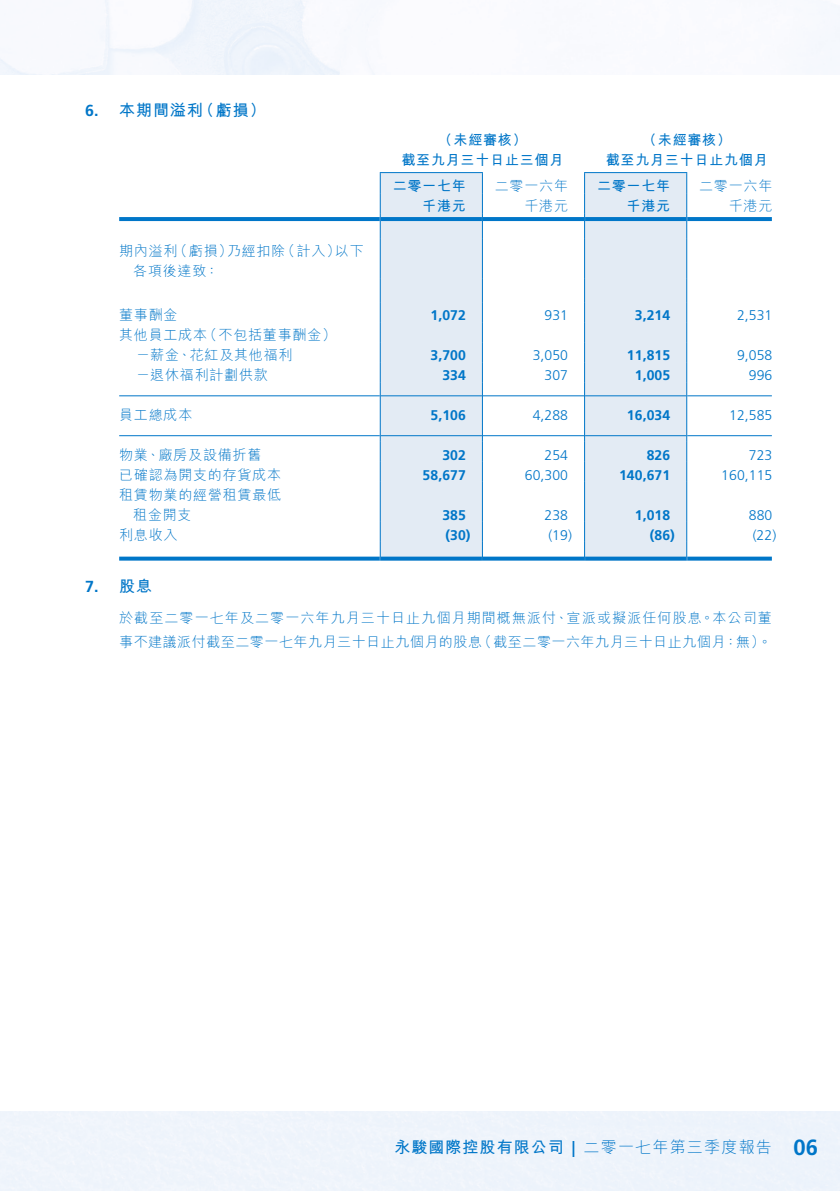
<style>
.page{position:relative;width:840px;height:1191px;background:#fff}
.page>*{position:absolute;margin:0;border:0;box-sizing:border-box;transform-origin:0 0}
.t1{font:700 22px "Frutiger LT Std";color:#0076c8}
.t2{font:700 16px "M Hei HK";letter-spacing:.065em;color:#0076c8}
.t3{font:300 16px "M Hei HK";letter-spacing:.075em;color:#0076c8}
.t4{font:700 16px "Frutiger LT Std";color:#0076c8}
.t5{font:300 14px/20px "M Hei HK";letter-spacing:.055em;color:#0076c8}
.t6{font:700 14px "Frutiger LT Std";letter-spacing:.005em;color:#0076c8}
.t7{font:300 14px "Frutiger LT Std";letter-spacing:.005em;color:#0076c8}
.t8{font:300 14px/24px "M Hei HK";letter-spacing:.08em;color:#0076c8;text-align:right}
.t9{font:700 14px "M Hei HK";letter-spacing:.055em;color:#0076c8}
.t10{font:300 14px "M Hei HK";letter-spacing:.035em;color:#0076c8}
</style>
<div class="page">
<svg style="left:380px;top:173px;width:305px;height:383px;fill:#e3ebf4"></svg>
<hr style="left:379px;top:172px;width:103px;height:1px;background:#0076c8">
<hr style="left:583px;top:172px;width:103px;height:1px;background:#0076c8">
<svg style="left:379px;top:173px;width:1px;height:65px"></svg>
<svg style="left:481px;top:173px;width:1px;height:65px"></svg>
<svg style="left:583px;top:173px;width:1px;height:65px"></svg>
<svg style="left:685px;top:173px;width:1px;height:65px"></svg>
<hr style="left:379px;top:238px;width:1px;height:40px;background:#0076c8">
<hr style="left:481px;top:238px;width:1px;height:40px;background:#0076c8">
<hr style="left:583px;top:238px;width:1px;height:40px;background:#0076c8">
<hr style="left:685px;top:238px;width:1px;height:40px;background:#0076c8">
<svg style="left:379px;top:278px;width:1px;height:204px"></svg>
<svg style="left:481px;top:278px;width:1px;height:204px"></svg>
<svg style="left:583px;top:278px;width:1px;height:204px"></svg>
<svg style="left:685px;top:278px;width:1px;height:204px"></svg>
<hr style="left:379px;top:482px;width:1px;height:40px;background:#0076c8">
<hr style="left:481px;top:482px;width:1px;height:40px;background:#0076c8">
<hr style="left:583px;top:482px;width:1px;height:40px;background:#0076c8">
<hr style="left:685px;top:482px;width:1px;height:40px;background:#0076c8">
<svg style="left:379px;top:522px;width:1px;height:38px"></svg>
<svg style="left:481px;top:522px;width:1px;height:38px"></svg>
<svg style="left:583px;top:522px;width:1px;height:38px"></svg>
<svg style="left:685px;top:522px;width:1px;height:38px"></svg>
<svg style="left:119px;top:217px;width:260px;height:4px"></svg>
<hr style="left:380px;top:217px;width:101px;height:4px;background:#0076c8">
<svg style="left:482px;top:217px;width:101px;height:4px"></svg>
<hr style="left:584px;top:217px;width:101px;height:4px;background:#0076c8">
<svg style="left:686px;top:217px;width:85px;height:4px"></svg>
<hr style="left:119px;top:395px;width:260px;height:1px;background:#0076c8">
<hr style="left:380px;top:395px;width:101px;height:1px;background:#0076c8">
<hr style="left:482px;top:395px;width:101px;height:1px;background:#0076c8">
<hr style="left:584px;top:395px;width:101px;height:1px;background:#0076c8">
<hr style="left:686px;top:395px;width:85px;height:1px;background:#0076c8">
<hr style="left:119px;top:435px;width:260px;height:1px;background:#0076c8">
<hr style="left:380px;top:435px;width:101px;height:1px;background:#0076c8">
<hr style="left:482px;top:435px;width:101px;height:1px;background:#0076c8">
<hr style="left:584px;top:435px;width:101px;height:1px;background:#0076c8">
<hr style="left:686px;top:435px;width:85px;height:1px;background:#0076c8">
<svg style="left:119px;top:556px;width:260px;height:4px"></svg>
<svg style="left:380px;top:556px;width:101px;height:4px"></svg>
<svg style="left:482px;top:556px;width:101px;height:4px"></svg>
<svg style="left:584px;top:556px;width:101px;height:4px"></svg>
<svg style="left:686px;top:556px;width:85px;height:4px"></svg>
<p class="t4" style="left:85px;top:101px;width:15px">6.</p>
<p class="t4" style="left:85px;top:577px;width:15px">7.</p>
<p class="t2" style="left:119px;top:99px;width:85px">本期間溢利</p>
<p class="t2" style="left:198px;top:99px;width:69px">（虧損(</p>
<p class="t5" style="left:173px;top:241px;width:61px">（虧損）</p>
<p class="t5" style="left:281px;top:241px;width:61px">（計入）</p>
<p class="t5" style="left:227px;top:241px;width:60px">乃經扣除</p>
<p class="t5" style="left:133px;top:241px;width:87px;text-indent:-14px">期內溢利<br>各項後達致：</p>
<p class="t5" style="left:335px;top:241px;width:30px">以下</p>
<p class="t5" style="left:119px;top:305px;width:60px">董事酬金</p>
<p class="t5" style="left:203px;top:325px;width:134px">（不包括董事酬金(</p>
<p class="t5" style="left:119px;top:325px;width:89px">其他員工成本</p>
<p class="t5" style="left:136px;top:345px;width:158px">－薪金、花紅及其他福利</p>
<p class="t5" style="left:136px;top:365px;width:133px">－退休福利計劃供款</p>
<p class="t5" style="left:119px;top:405px;width:75px">員工總成本</p>
<p class="t5" style="left:119px;top:445px;width:144px">物業、廠房及設備折舊</p>
<p class="t5" style="left:119px;top:465px;width:163px">已確認為開支的存貨成本租賃物業的經營租賃最低</p>
<p class="t5" style="left:133px;top:505px;width:60px">租金開支</p>
<p class="t5" style="left:119px;top:525px;width:60px">利息收入</p>
<p class="t2" style="left:119px;top:574px;width:34px">股息</p>
<p class="t9" style="left:438px;top:130px;width:90px">（未經審核）</p>
<p class="t9" style="left:642px;top:130px;width:90px">（未經審核(</p>
<p class="t9" style="left:401px;top:150px;width:163px">截至九月三十日止三個月</p>
<p class="t9" style="left:605px;top:150px;width:163px">截至九月三十日止九個月</p>
<p class="t9" style="left:392px;top:176px;width:75px">二零一七年</p>
<p class="t5" style="left:494px;top:176px;width:75px">二零一六年</p>
<p class="t9" style="left:596px;top:176px;width:75px">二零一七年</p>
<p class="t5" style="left:698px;top:176px;width:75px">二零一六年</p>
<p class="t9" style="left:422px;top:196px;width:45px">千港元</p>
<p class="t5" style="left:524px;top:196px;width:45px">千港元</p>
<p class="t9" style="left:626px;top:196px;width:45px">千港元</p>
<p class="t5" style="left:728px;top:196px;width:45px">千港元</p>
<p class="t6" style="left:430px;top:307px;width:37px">1,072</p>
<p class="t7" style="left:544px;top:307px;width:25px">931</p>
<p class="t6" style="left:634px;top:307px;width:37px">3,214</p>
<p class="t7" style="left:736px;top:307px;width:37px">2,531</p>
<p class="t6" style="left:430px;top:347px;width:37px">3,700</p>
<p class="t7" style="left:532px;top:347px;width:37px">3,050</p>
<p class="t6" style="left:626px;top:347px;width:45px">11,815</p>
<p class="t7" style="left:736px;top:347px;width:37px">9,058</p>
<p class="t6" style="left:442px;top:367px;width:25px">334</p>
<p class="t7" style="left:544px;top:367px;width:25px">307</p>
<p class="t6" style="left:634px;top:367px;width:37px">1,005</p>
<p class="t7" style="left:748px;top:367px;width:25px">996</p>
<p class="t6" style="left:430px;top:407px;width:37px">5,106</p>
<p class="t7" style="left:532px;top:407px;width:37px">4,288</p>
<p class="t6" style="left:626px;top:407px;width:45px">16,034</p>
<p class="t7" style="left:728px;top:407px;width:45px">12,585</p>
<p class="t6" style="left:442px;top:447px;width:25px">302</p>
<p class="t7" style="left:544px;top:447px;width:25px">254</p>
<p class="t6" style="left:646px;top:447px;width:25px">826</p>
<p class="t7" style="left:748px;top:447px;width:25px">723</p>
<p class="t6" style="left:422px;top:467px;width:45px">58,677</p>
<p class="t7" style="left:524px;top:467px;width:45px">60,300</p>
<p class="t6" style="left:618px;top:467px;width:53px">140,671</p>
<p class="t7" style="left:720px;top:467px;width:53px">160,115</p>
<p class="t6" style="left:442px;top:507px;width:25px">385</p>
<p class="t7" style="left:544px;top:507px;width:25px">238</p>
<p class="t6" style="left:634px;top:507px;width:37px">1,018</p>
<p class="t7" style="left:748px;top:507px;width:25px">880</p>
<p class="t6" style="left:445px;top:527px;width:27px">)30(</p>
<p class="t7" style="left:548px;top:527px;width:25px">)19(</p>
<p class="t6" style="left:649px;top:527px;width:27px">)86(</p>
<p class="t7" style="left:752px;top:527px;width:25px">)22(</p>
<p class="t8" style="left:119px;top:605px;width:654px">於截至二零一七年及二零一六年九月三十日止九個月期間概無派付、宣派或擬派任何股息。本公司董（截至二零一六年九月三十日止九個月：無。(</p>
<p class="t10" style="left:119px;top:634px;width:364px">事不建議派付截至二零一七年九月三十日止九個月的股息</p>
<p class="t2" style="left:394px;top:1135px;width:171px">永駿國際控股有限公司</p>
<p class="t4" style="left:571px;top:1137px;width:5px">|</p>
<p class="t3" style="left:583px;top:1138px;width:190px">二零一七年第三季度報告</p>
<h1 class="t1" style="left:793px;top:1134px;width:26px">06</h1>
</div>
